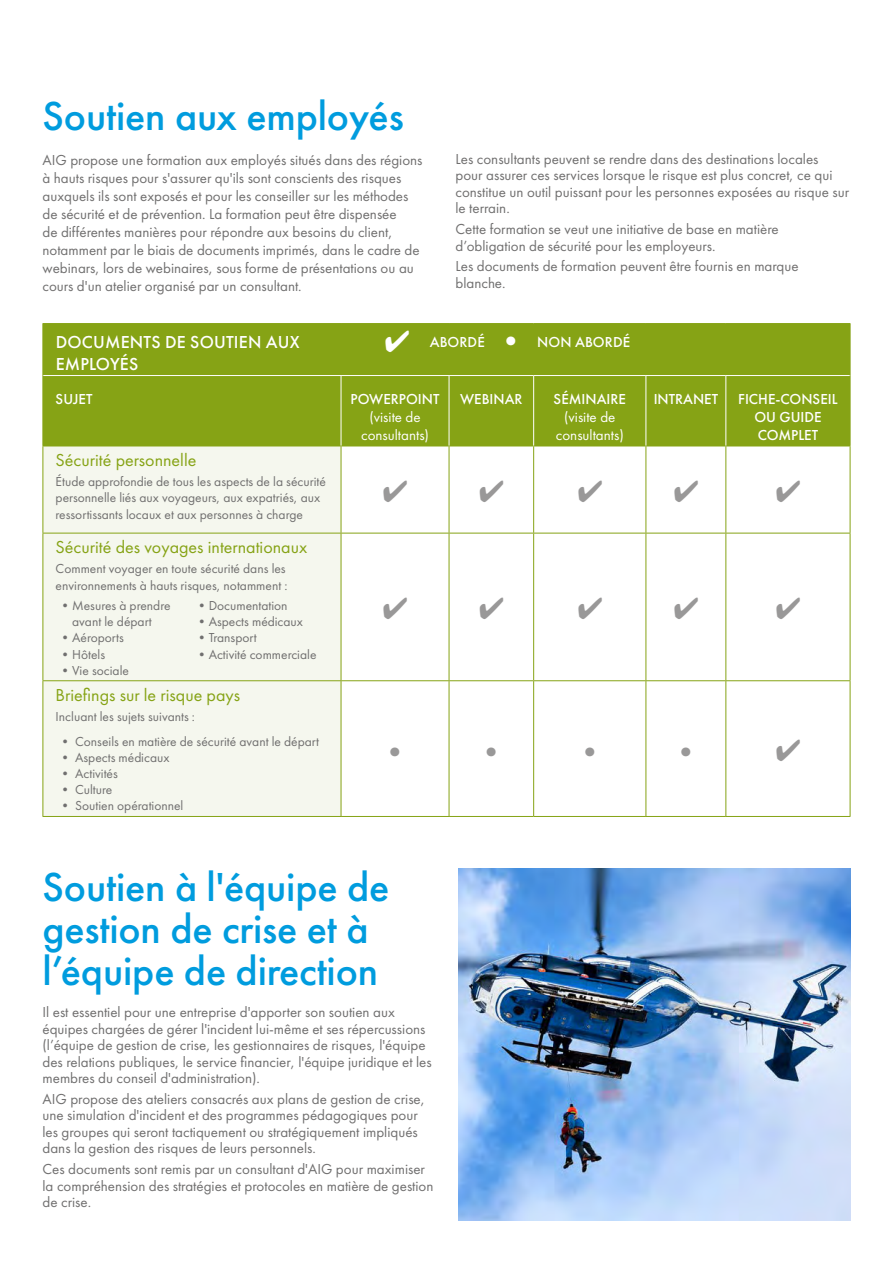
<style>
.page{position:relative;width:893px;height:1263px;background:#fff}
.page>*{position:absolute;margin:0;border:0;box-sizing:border-box;transform-origin:0 0}
.t1{font:500 42px/42px "Futura PT";letter-spacing:-.005em;color:#009cde}
.t2{font:33px "Mshtakan";color:#999898}
.t3{font:18px "Futura PT";color:#86a315}
.t4{font:500 18px/21.6px "Futura PT";letter-spacing:.01em;color:#fff}
.t5{font:15px/16.5px "Futura PT";color:#706f6f}
.t6{font:500 15px/18px "Futura PT";color:#fff;text-align:center}
.t7{font:15px/18px "Futura PT";color:#fff;text-align:center}
.t8{font:13.5px/16.2px "Futura PT";color:#706f6f}
.s1{font-family:"Mshtakan";font-weight:400;font-size:33px}
.s2{font-weight:500}
</style>
<div class="page">
<div style="left:44px;top:324px;width:806px;height:122px;background:#86a315"></div>
<div style="left:44px;top:447px;width:297px;height:369px;background:#f5f7ee"></div>
<hr style="left:43px;top:446px;width:1px;height:87px;background:#86a315">
<hr style="left:341px;top:446px;width:1px;height:87px;background:#86a315">
<hr style="left:449px;top:446px;width:1px;height:87px;background:#86a315">
<hr style="left:533px;top:446px;width:1px;height:87px;background:#86a315">
<hr style="left:645px;top:446px;width:1px;height:87px;background:#86a315">
<hr style="left:725px;top:446px;width:1px;height:87px;background:#86a315">
<hr style="left:850px;top:446px;width:1px;height:87px;background:#86a315">
<hr style="left:43px;top:533px;width:298px;height:1px;background:#86a315">
<hr style="left:43px;top:533px;width:1px;height:147px;background:#86a315">
<hr style="left:341px;top:533px;width:108px;height:1px;background:#86a315">
<hr style="left:341px;top:533px;width:1px;height:147px;background:#86a315">
<hr style="left:449px;top:533px;width:85px;height:1px;background:#86a315">
<hr style="left:449px;top:533px;width:1px;height:147px;background:#86a315">
<hr style="left:534px;top:533px;width:112px;height:1px;background:#86a315">
<hr style="left:533px;top:533px;width:1px;height:147px;background:#86a315">
<hr style="left:646px;top:533px;width:80px;height:1px;background:#86a315">
<hr style="left:645px;top:533px;width:1px;height:147px;background:#86a315">
<hr style="left:726px;top:533px;width:124px;height:1px;background:#86a315">
<hr style="left:725px;top:533px;width:1px;height:147px;background:#86a315">
<hr style="left:850px;top:533px;width:1px;height:147px;background:#86a315">
<hr style="left:43px;top:680px;width:298px;height:1px;background:#86a315">
<hr style="left:43px;top:681px;width:1px;height:135px;background:#86a315">
<hr style="left:341px;top:680px;width:108px;height:1px;background:#86a315">
<hr style="left:341px;top:681px;width:1px;height:135px;background:#86a315">
<hr style="left:449px;top:680px;width:85px;height:1px;background:#86a315">
<hr style="left:449px;top:681px;width:1px;height:135px;background:#86a315">
<hr style="left:534px;top:680px;width:112px;height:1px;background:#86a315">
<hr style="left:533px;top:681px;width:1px;height:135px;background:#86a315">
<hr style="left:646px;top:680px;width:80px;height:1px;background:#86a315">
<hr style="left:645px;top:681px;width:1px;height:135px;background:#86a315">
<hr style="left:726px;top:680px;width:124px;height:1px;background:#86a315">
<hr style="left:725px;top:681px;width:1px;height:135px;background:#86a315">
<hr style="left:850px;top:681px;width:1px;height:135px;background:#86a315">
<hr style="left:43px;top:816px;width:298px;height:1px;background:#86a315">
<hr style="left:341px;top:816px;width:108px;height:1px;background:#86a315">
<hr style="left:449px;top:816px;width:85px;height:1px;background:#86a315">
<hr style="left:534px;top:816px;width:112px;height:1px;background:#86a315">
<hr style="left:646px;top:816px;width:80px;height:1px;background:#86a315">
<hr style="left:726px;top:816px;width:124px;height:1px;background:#86a315">
<hr style="left:43px;top:375px;width:1px;height:71px;background:#86a315">
<hr style="left:850px;top:375px;width:1px;height:71px;background:#86a315">
<hr style="left:43px;top:446px;width:298px;height:1px;background:#86a315">
<hr style="left:341px;top:446px;width:108px;height:1px;background:#86a315">
<hr style="left:449px;top:446px;width:85px;height:1px;background:#86a315">
<hr style="left:534px;top:446px;width:112px;height:1px;background:#86a315">
<hr style="left:646px;top:446px;width:80px;height:1px;background:#86a315">
<hr style="left:726px;top:446px;width:124px;height:1px;background:#86a315">
<hr style="left:341px;top:376px;width:1px;height:70px;background:#fff">
<hr style="left:449px;top:376px;width:1px;height:70px;background:#fff">
<hr style="left:533px;top:376px;width:1px;height:70px;background:#fff">
<hr style="left:645px;top:376px;width:1px;height:70px;background:#fff">
<hr style="left:725px;top:376px;width:1px;height:70px;background:#fff">
<hr style="left:43px;top:323px;width:298px;height:1px;background:#86a315">
<hr style="left:43px;top:324px;width:1px;height:51px;background:#86a315">
<hr style="left:341px;top:323px;width:108px;height:1px;background:#86a315">
<hr style="left:449px;top:323px;width:85px;height:1px;background:#86a315">
<hr style="left:534px;top:323px;width:112px;height:1px;background:#86a315">
<hr style="left:646px;top:323px;width:80px;height:1px;background:#86a315">
<hr style="left:726px;top:323px;width:124px;height:1px;background:#86a315">
<hr style="left:850px;top:324px;width:1px;height:51px;background:#86a315">
<hr style="left:43px;top:375px;width:298px;height:1px;background:#fff">
<hr style="left:341px;top:375px;width:108px;height:1px;background:#fff">
<hr style="left:449px;top:375px;width:85px;height:1px;background:#fff">
<hr style="left:534px;top:375px;width:112px;height:1px;background:#fff">
<hr style="left:646px;top:375px;width:80px;height:1px;background:#fff">
<hr style="left:726px;top:375px;width:124px;height:1px;background:#fff">
<img style="left:459px;top:868px;width:391px;height:352px">
<p class="t1" style="left:43px;top:95px;width:363px">Soutien aux employés</p>
<p class="t5" style="left:43px;top:151px;width:382px;line-height:18px">AIG propose une formation aux employés situés dans des régions à hauts risques pour s'assurer qu'ils sont conscients des risques auxquels ils sont exposés et pour les conseiller sur les méthodes de sécurité et de prévention. La formation peut être dispensée<br>de différentes manières pour répondre aux besoins du client, notamment par le biais de documents imprimés, dans le cadre de webinars, lors de webinaires, sous forme de présentations ou au cours d'un atelier organisé par un consultant.</p>
<p class="t5" style="left:455px;top:150px;width:395px">Les consultants peuvent se rendre dans des destinations locales pour assurer ces services lorsque le risque est plus concret, ce qui constitue un outil puissant pour les personnes exposées au risque sur le terrain.</p>
<p class="t5" style="left:455px;top:221px;width:325px">Cette formation se veut une initiative de base en matière d’obligation de sécurité pour les employeurs.</p>
<p class="t5" style="left:455px;top:258px;width:345px">Les documents de formation peuvent être fournis en marque blanche.</p>
<p class="t6" style="left:384px;top:333px;width:248px">✔ ABORDÉ <span class="s1">•</span> NON ABORDÉ</p>
<p class="t4" style="left:56px;top:331px;width:245px">DOCUMENTS DE SOUTIEN AUX<br>EMPLOYÉS</p>
<p class="t6" style="left:56px;top:390px;width:38px">SUJET</p>
<p class="t6" style="left:351px;top:390px;width:90px">POWERPOINT</p>
<p class="t7" style="left:361px;top:408px;width:69px">(visite de consultants)</p>
<p class="t6" style="left:460px;top:390px;width:64px">WEBINAR</p>
<p class="t7" style="left:554px;top:390px;width:74px"><span class="s2">SÉMINAIRE </span>(visite de consultants)</p>
<p class="t6" style="left:654px;top:390px;width:66px">INTRANET</p>
<p class="t6" style="left:738px;top:390px;width:101px">FICHE-CONSEIL<br>OU GUIDE<br>COMPLET</p>
<p class="t3" style="left:56px;top:449px;width:142px">Sécurité personnelle</p>
<p class="t8" style="left:56px;top:473px;width:272px">Étude approfondie de tous les aspects de la sécurité personnelle liés aux voyageurs, aux expatriés, aux ressortissants locaux et aux personnes à charge</p>
<p class="t3" style="left:56px;top:536px;width:253px">Sécurité des voyages internationaux</p>
<p class="t8" style="left:56px;top:561px;width:233px">Comment voyager en toute sécurité dans les environnements à hauts risques, notamment :</p>
<p class="t8" style="left:59px;top:597px;width:113px">•Mesures à prendre</p>
<p class="t8" style="left:195px;top:597px;width:94px">•Documentation</p>
<p class="t8" style="left:72px;top:613px;width:81px">avant le départ</p>
<p class="t8" style="left:195px;top:613px;width:109px">•Aspects médicaux</p>
<p class="t8" style="left:59px;top:630px;width:67px">•Aéroports</p>
<p class="t8" style="left:195px;top:630px;width:63px">•Transport</p>
<p class="t8" style="left:59px;top:646px;width:48px">•Hôtels</p>
<p class="t8" style="left:195px;top:646px;width:123px">•Activité commerciale</p>
<p class="t8" style="left:59px;top:662px;width:72px">•Vie sociale</p>
<p class="t3" style="left:56px;top:684px;width:186px">Briefings sur le risque pays</p>
<p class="t8" style="left:56px;top:708px;width:141px">Incluant les sujets suivants :</p>
<p class="t8" style="left:59px;top:733px;width:262px">• Conseils en matière de sécurité avant le départ</p>
<p class="t8" style="left:59px;top:749px;width:112px">• Aspects médicaux</p>
<p class="t8" style="left:59px;top:765px;width:61px">• Activités</p>
<p class="t8" style="left:59px;top:782px;width:55px">• Culture</p>
<p class="t8" style="left:59px;top:798px;width:126px">• Soutien opérationnel</p>
<p class="t2" style="left:389px;top:734px;width:13px">•</p>
<p class="t2" style="left:486px;top:734px;width:13px">•</p>
<p class="t2" style="left:584px;top:734px;width:13px">•</p>
<p class="t2" style="left:680px;top:734px;width:13px">•</p>
<p class="t1" style="left:43px;top:865px;width:348px">Soutien à l'équipe de gestion de crise et à l’équipe de direction</p>
<p class="t5" style="left:43px;top:1004px;width:391px">Il est essentiel pour une entreprise d'apporter son soutien aux équipes chargées de gérer l'incident lui-même et ses répercussions (l’équipe de gestion de crise, les gestionnaires de risques, l'équipe des relations publiques, le service financier, l'équipe juridique et les membres du conseil d'administration).</p>
<p class="t5" style="left:43px;top:1090px;width:384px">AIG propose des ateliers consacrés aux plans de gestion de crise, une simulation d'incident et des programmes pédagogiques pour les groupes qui seront tactiquement ou stratégiquement impliqués dans la gestion des risques de leurs personnels.</p>
<p class="t5" style="left:43px;top:1161px;width:393px">Ces documents sont remis par un consultant d'AIG pour maximiser la compréhension des stratégies et protocoles en matière de gestion de crise.</p>
</div>
